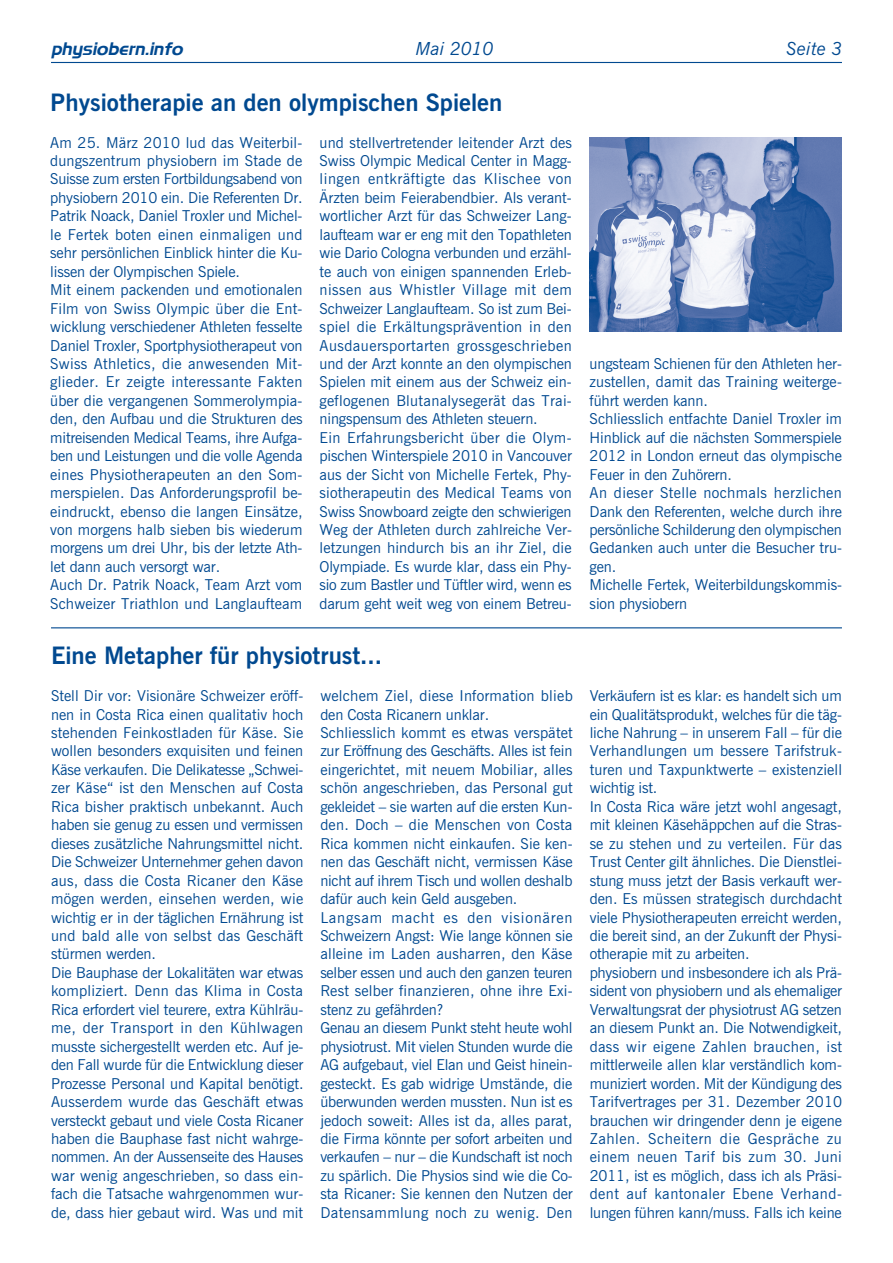
<style>
.page{position:relative;width:893px;height:1263px;background:#fff}
.page>*{position:absolute;margin:0;border:0;box-sizing:border-box;transform-origin:0 0}
.t1{font:700 24px "News Gothic BT";color:#014990}
.t2{font:italic 18px "Denmark";color:#014990}
.t3{font:italic 18px "News Gothic BT";color:#014990}
.t4{font:15px/18.5px "News Gothic BT";letter-spacing:-.005em;color:#014990}
</style>
<div class="page">
<hr style="left:51px;top:62px;width:791px;height:1px;background:#014990">
<img style="left:590px;top:137px;width:251px;height:195px">
<hr style="left:51px;top:627px;width:791px;height:1px;background:#014990">
<p class="t2" style="left:51px;top:37px;width:137px">physiobern.info</p>
<p class="t3" style="left:416px;top:37px;width:79px">Mai 2010</p>
<p class="t3" style="left:786px;top:37px;width:58px">Seite 3</p>
<h1 class="t1" style="left:50px;top:87px;width:454px">Physiotherapie an den olympischen Spielen</h1>
<p class="t4" style="left:50px;top:133px;width:254px">Am 25. März 2010 lud das Weiterbil&shy;dungszentrum physiobern im Stade de Suisse zum ersten Fortbildungsabend von physiobern 2010 ein. Die Referenten Dr.<br>Patrik Noack, Daniel Troxler und Michel&shy;le Fertek boten einen einmaligen und sehr persönlichen Einblick hinter die Ku&shy;lissen der Olympischen Spiele.<br>Mit einem packenden und emotionalen Film von Swiss Olympic über die Ent&shy;wicklung verschiedener Athleten fesselte Daniel Troxler, Sportphysiotherapeut von Swiss Athletics, die anwesenden Mit&shy;glieder. Er zeigte interessante Fakten über die vergangenen Sommerolympia&shy;den, den Aufbau und die Strukturen des mitreisenden Medical Teams, ihre Aufga&shy;ben und Leistungen und die volle Agenda eines Physiotherapeuten an den Som&shy;merspielen. Das Anforderungsprofil be&shy;eindruckt, ebenso die langen Einsätze, von morgens halb sieben bis wiederum morgens um drei Uhr, bis der letzte Ath&shy;let dann auch versorgt war.<br>Auch Dr. Patrik Noack, Team Arzt vom Schweizer Triathlon und Langlaufteam</p>
<p class="t4" style="left:320px;top:133px;width:254px">und stellvertretender leitender Arzt des Swiss Olympic Medical Center in Magg&shy;lingen entkräftigte das Klischee von Ärzten beim Feierabendbier. Als verant&shy;wortlicher Arzt für das Schweizer Lang&shy;laufteam war er eng mit den Topathleten wie Dario Cologna verbunden und erzähl&shy;te auch von einigen spannenden Erleb&shy;nissen aus Whistler Village mit dem Schweizer Langlaufteam. So ist zum Bei&shy;spiel die Erkältungsprävention in den Ausdauersportarten grossgeschrieben und der Arzt konnte an den olympischen Spielen mit einem aus der Schweiz ein&shy;geflogenen Blutanalysegerät das Trai&shy;ningspensum des Athleten steuern.<br>Ein Erfahrungsbericht über die Olym&shy;pischen Winterspiele 2010 in Vancouver aus der Sicht von Michelle Fertek, Phy&shy;siotherapeutin des Medical Teams von Swiss Snowboard zeigte den schwierigen Weg der Athleten durch zahlreiche Ver&shy;letzungen hindurch bis an ihr Ziel, die Olympiade. Es wurde klar, dass ein Phy&shy;sio zum Bastler und Tüftler wird, wenn es darum geht weit weg von einem Betreu-</p>
<p class="t4" style="left:590px;top:354px;width:254px">ungsteam Schienen für den Athleten her&shy;zustellen, damit das Training weiterge&shy;führt werden kann.<br>Schliesslich entfachte Daniel Troxler im Hinblick auf die nächsten Sommerspiele 2012 in London erneut das olympische Feuer in den Zuhörern.<br>An dieser Stelle nochmals herzlichen Dank den Referenten, welche durch ihre persönliche Schilderung den olympischen Gedanken auch unter die Besucher tru&shy;gen.<br>Michelle Fertek, Weiterbildungskommis&shy;sion physiobern</p>
<h1 class="t1" style="left:51px;top:641px;width:333px">Eine Metapher für physiotrust...</h1>
<p class="t4" style="left:51px;top:686px;width:254px">Stell Dir vor: Visionäre Schweizer eröff&shy;nen in Costa Rica einen qualitativ hoch stehenden Feinkostladen für Käse. Sie wollen besonders exquisiten und feinen Käse verkaufen. Die Delikatesse „Schwei&shy;zer Käse“ ist den Menschen auf Costa Rica bisher praktisch unbekannt. Auch haben sie genug zu essen und vermissen dieses zusätzliche Nahrungsmittel nicht.<br>Die Schweizer Unternehmer gehen davon aus, dass die Costa Ricaner den Käse mögen werden, einsehen werden, wie wichtig er in der täglichen Ernährung ist und bald alle von selbst das Geschäft stürmen werden.<br>Die Bauphase der Lokalitäten war etwas kompliziert. Denn das Klima in Costa Rica erfordert viel teurere, extra Kühlräu&shy;me, der Transport in den Kühlwagen musste sichergestellt werden etc. Auf je&shy;den Fall wurde für die Entwicklung dieser Prozesse Personal und Kapital benötigt.<br>Ausserdem wurde das Geschäft etwas versteckt gebaut und viele Costa Ricaner haben die Bauphase fast nicht wahrge&shy;nommen. An der Aussenseite des Hauses war wenig angeschrieben, so dass ein&shy;fach die Tatsache wahrgenommen wur&shy;de, dass hier gebaut wird. Was und mit</p>
<p class="t4" style="left:320px;top:686px;width:254px">welchem Ziel, diese Information blieb den Costa Ricanern unklar.<br>Schliesslich kommt es etwas verspätet zur Eröffnung des Geschäfts. Alles ist fein eingerichtet, mit neuem Mobiliar, alles schön angeschrieben, das Personal gut gekleidet – sie warten auf die ersten Kun&shy;den. Doch – die Menschen von Costa Rica kommen nicht einkaufen. Sie ken&shy;nen das Geschäft nicht, vermissen Käse nicht auf ihrem Tisch und wollen deshalb dafür auch kein Geld ausgeben.<br>Langsam macht es den visionären Schweizern Angst: Wie lange können sie alleine im Laden ausharren, den Käse selber essen und auch den ganzen teuren Rest selber finanzieren, ohne ihre Exi&shy;stenz zu gefährden?<br>Genau an diesem Punkt steht heute wohl physiotrust. Mit vielen Stunden wurde die AG aufgebaut, viel Elan und Geist hinein&shy;gesteckt. Es gab widrige Umstände, die überwunden werden mussten. Nun ist es jedoch soweit: Alles ist da, alles parat, die Firma könnte per sofort arbeiten und verkaufen – nur – die Kundschaft ist noch zu spärlich. Die Physios sind wie die Co&shy;sta Ricaner: Sie kennen den Nutzen der Datensammlung noch zu wenig. Den</p>
<p class="t4" style="left:590px;top:686px;width:254px">Verkäufern ist es klar: es handelt sich um ein Qualitätsprodukt, welches für die täg&shy;liche Nahrung – in unserem Fall – für die Verhandlungen um bessere Tarifstruk&shy;turen und Taxpunktwerte – existenziell wichtig ist.<br>In Costa Rica wäre jetzt wohl angesagt, mit kleinen Käsehäppchen auf die Stras&shy;se zu stehen und zu verteilen. Für das Trust Center gilt ähnliches. Die Dienstlei&shy;stung muss jetzt der Basis verkauft wer&shy;den. Es müssen strategisch durchdacht viele Physiotherapeuten erreicht werden, die bereit sind, an der Zukunft der Physi&shy;otherapie mit zu arbeiten.<br>physiobern und insbesondere ich als Prä&shy;sident von physiobern und als ehemaliger Verwaltungsrat der physiotrust AG setzen an diesem Punkt an. Die Notwendigkeit, dass wir eigene Zahlen brauchen, ist mittlerweile allen klar verständlich kom&shy;muniziert worden. Mit der Kündigung des Tarifvertrages per 31. Dezember 2010 brauchen wir dringender denn je eigene Zahlen. Scheitern die Gespräche zu einem neuen Tarif bis zum 30. Juni 2011, ist es möglich, dass ich als Präsi&shy;dent auf kantonaler Ebene Verhand&shy;lungen führen kann/muss. Falls ich keine</p>
</div>
